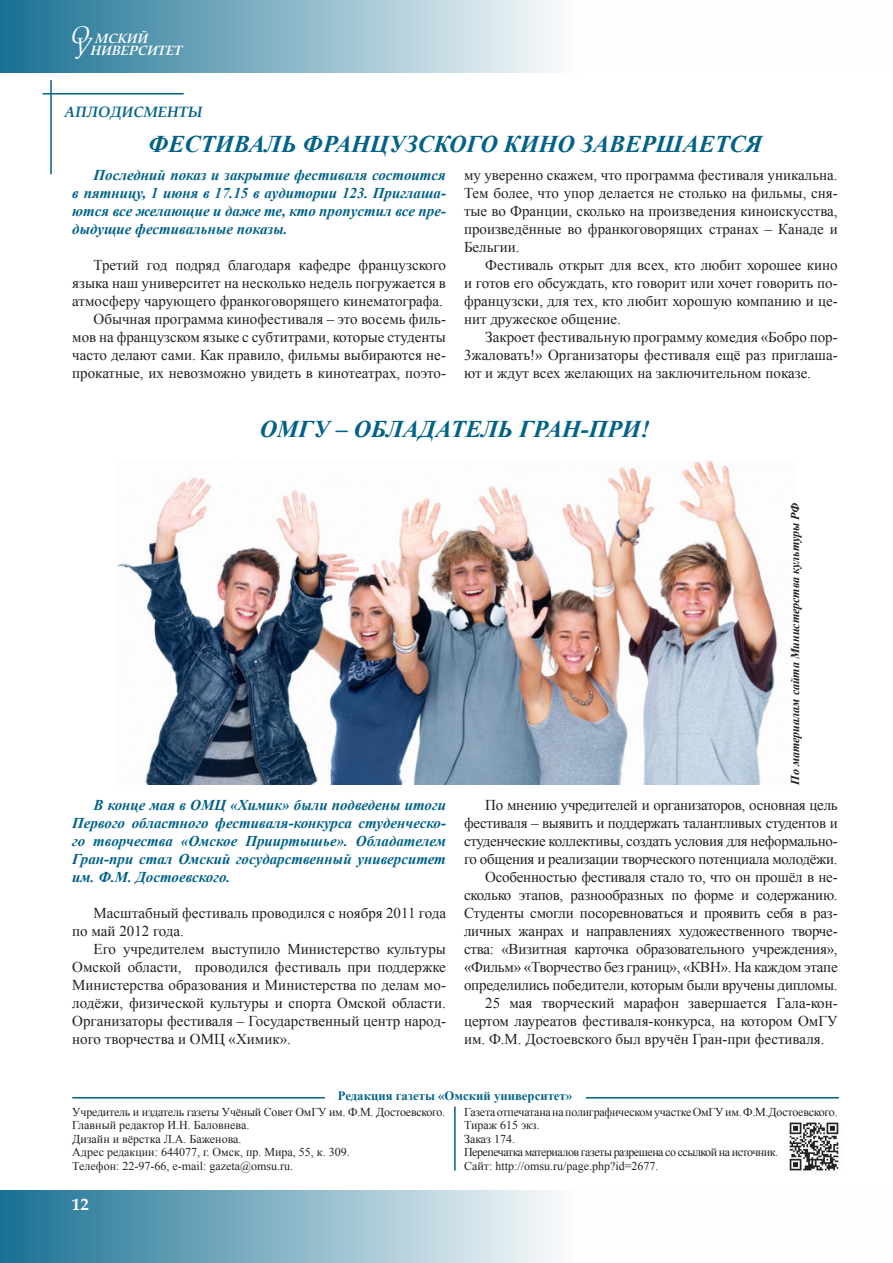
<style>
.page{position:relative;width:893px;height:1263px;background:#fff}
.page>*{position:absolute;margin:0;border:0;box-sizing:border-box;transform-origin:0 0}
.t1{font:italic 700 24px "Times New Roman";color:#006288}
.t2{font:700 16.5px "Book Antiqua";color:#fff}
.t3{font:15px/18px "Times New Roman";letter-spacing:-.015em;color:#231f20;text-align:justify}
.t4{font:italic 700 15px/18px "Times New Roman";color:#006288;text-align:justify}
.t5{font:italic 700 15px "Book Antiqua";color:#006288}
.t6{font:italic 700 13.5px/11.9px "Book Antiqua";color:#fff}
.t7{font:700 12.75px "Times New Roman";color:#006288}
.t8{font:12px/13.5px "Times New Roman";color:#231f20}
.t9{font:12px/13.5px "Times New Roman";letter-spacing:-.02em;color:#231f20}
.t10{font:italic 700 12px "Times New Roman";color:#231f20}
.s1{font-weight:400;font-size:24px}
.s2{font-weight:400;font-size:24.9px}
</style>
<div class="page">
<svg style="left:0;top:0;width:555px;height:72px;background:#85b3c5"></svg>
<svg style="left:0;top:1191px;width:555px;height:72px;background:#85b3c5"></svg>
<hr style="left:50px;top:80px;width:2px;height:94px;background:#006288">
<hr style="left:43px;top:93px;width:141px;height:2px;background:#006288">
<img style="left:115px;top:460px;width:663px;height:324px">
<hr style="left:586px;top:1097px;width:253px;height:1px;background:#006288">
<hr style="left:72px;top:1097px;width:253px;height:1px;background:#006288">
<hr style="left:454px;top:1106px;width:2px;height:64px;background:#006288">
<img style="left:789px;top:1122px;width:50px;height:49px">
<p class="t6" style="left:71px;top:32px;width:113px"><span class="s1">О</span> МСКИЙ<br><span class="s2">У</span>НИВЕРСИТЕТ</p>
<p class="t5" style="left:65px;top:102px;width:140px">АПЛОДИСМЕНТЫ</p>
<h1 class="t1" style="left:148px;top:128px;width:615px">ФЕСТИВАЛЬ ФРАНЦУЗСКОГО КИНО ЗАВЕРШАЕТСЯ</h1>
<p class="t4" style="left:72px;top:166px;width:375px;text-indent:21px">Последний показ и закрытие фестиваля состоится в пятницу, 1 июня в 17.15 в аудитории 123. Приглаша&shy;ются все желающие и даже те, кто пропустил все пре&shy;дыдущие фестивальные показы.</p>
<p class="t3" style="left:72px;top:256px;width:375px;text-align:right">Третий год подряд благодаря кафедре французского языка наш университет на несколько недель погружается в атмосферу чарующего франкоговорящего кинематографа.<br>Обычная программа кинофестиваля – это восемь филь&shy;мов на французском языке с субтитрами, которые студенты часто делают сами. Как правило, фильмы выбираются не&shy;прокатные, их невозможно увидеть в кинотеатрах, поэто-</p>
<p class="t3" style="left:464px;top:166px;width:375px">му уверенно скажем, что программа фестиваля уникальна.<br>Тем более, что упор делается не столько на фильмы, сня&shy;тые во Франции, сколько на произведения киноискусства, произведённые во франкоговорящих странах – Канаде и Бельгии.</p>
<p class="t3" style="left:464px;top:256px;width:375px;text-indent:21px">Фестиваль открыт для всех, кто любит хорошее кино и готов его обсуждать, кто говорит или хочет говорить по&shy;французски, для тех, кто любит хорошую компанию и це&shy;нит дружеское общение.</p>
<p class="t3" style="left:464px;top:328px;width:375px;text-indent:21px">Закроет фестивальную программу комедия «Бобро пор-3жаловать!» Организаторы фестиваля ещё раз приглаша&shy;ют и ждут всех желающих на заключительном показе.</p>
<h1 class="t1" style="left:260px;top:412px;width:392px">ОМГУ – ОБЛАДАТЕЛЬ ГРАН-ПРИ!</h1>
<p class="t4" style="left:72px;top:796px;width:375px;text-indent:21px">В конце мая в ОМЦ «Химик» были подведены итоги Первого областного фестиваля-конкурса студенческо&shy;го творчества «Омское Прииртышье». Обладателем Гран-при стал Омский государственный университет им. Ф.М. Достоевского.</p>
<p class="t3" style="left:72px;top:904px;width:375px;text-indent:21px">Масштабный фестиваль проводился с ноября 2011 года по май 2012 года.</p>
<p class="t3" style="left:72px;top:940px;width:375px;text-indent:21px">Его учредителем выступило Министерство культуры Омской области, проводился фестиваль при поддержке Министерства образования и Министерства по делам мо&shy;лодёжи, физической культуры и спорта Омской области.<br>Организаторы фестиваля – Государственный центр народ&shy;ного творчества и ОМЦ «Химик».</p>
<p class="t10" style="left:787px;top:784px;width:284px;rotate:-90deg">По материалам сайта Министерства культуры РФ</p>
<p class="t3" style="left:485px;top:796px;width:354px">По мнению учредителей и организаторов, основная цель</p>
<p class="t3" style="left:464px;top:814px;width:375px">фестиваля – выявить и поддержать талантливых студентов и</p>
<p class="t3" style="left:464px;top:832px;width:375px">студенческие коллективы, создать условия для неформально-</p>
<p class="t3" style="left:464px;top:850px;width:375px">го общения и реализации творческого потенциала молодёжи.</p>
<p class="t3" style="left:485px;top:868px;width:354px">Особенностью фестиваля стало то, что он прошёл в не-</p>
<p class="t3" style="left:464px;top:886px;width:375px">сколько этапов, разнообразных по форме и содержанию.</p>
<p class="t3" style="left:464px;top:904px;width:375px">Студенты смогли посоревноваться и проявить себя в раз-</p>
<p class="t3" style="left:464px;top:922px;width:375px">личных жанрах и направлениях художественного творче-</p>
<p class="t3" style="left:464px;top:940px;width:375px">ства: «Визитная карточка образовательного учреждения»,</p>
<p class="t3" style="left:464px;top:958px;width:375px">«Фильм» «Творчество без границ», «КВН». На каждом этапе</p>
<p class="t3" style="left:464px;top:976px;width:375px">определились победители, которым были вручены дипломы.</p>
<p class="t3" style="left:485px;top:994px;width:354px">25 мая творческий марафон завершается Гала-кон-</p>
<p class="t3" style="left:464px;top:1012px;width:375px">цертом лауреатов фестиваля-конкурса, на котором ОмГУ</p>
<p class="t3" style="left:464px;top:1030px;width:362px">им. Ф.М. Достоевского был вручён Гран-при фестиваля.</p>
<p class="t7" style="left:338px;top:1087px;width:236px">Редакция газеты «Омский университет»</p>
<p class="t8" style="left:72px;top:1105px;width:375px">Учредитель и издатель газеты Учёный Совет ОмГУ им. Ф.М. Достоевского.<br>Главный редактор И.Н. Баловнева.<br>Дизайн и вёрстка Л.А. Баженова.<br>Адрес редакции: 644077, г. Омск, пр. Мира, 55, к. 309.<br>Телефон: 22-97-66, e-mail: gazeta@omsu.ru.</p>
<p class="t9" style="left:464px;top:1105px;width:375px">Газета отпечатана на полиграфическом участке ОмГУ им. Ф.М.Достоевского.<br>Тираж 615 экз.<br>Заказ 174.<br>Перепечатка материалов газеты разрешена со ссылкой на источник.<br>Сайт: http://omsu.ru/page.php?id=2677.</p>
<p class="t2" style="left:72px;top:1194px;width:18px">12</p>
</div>
